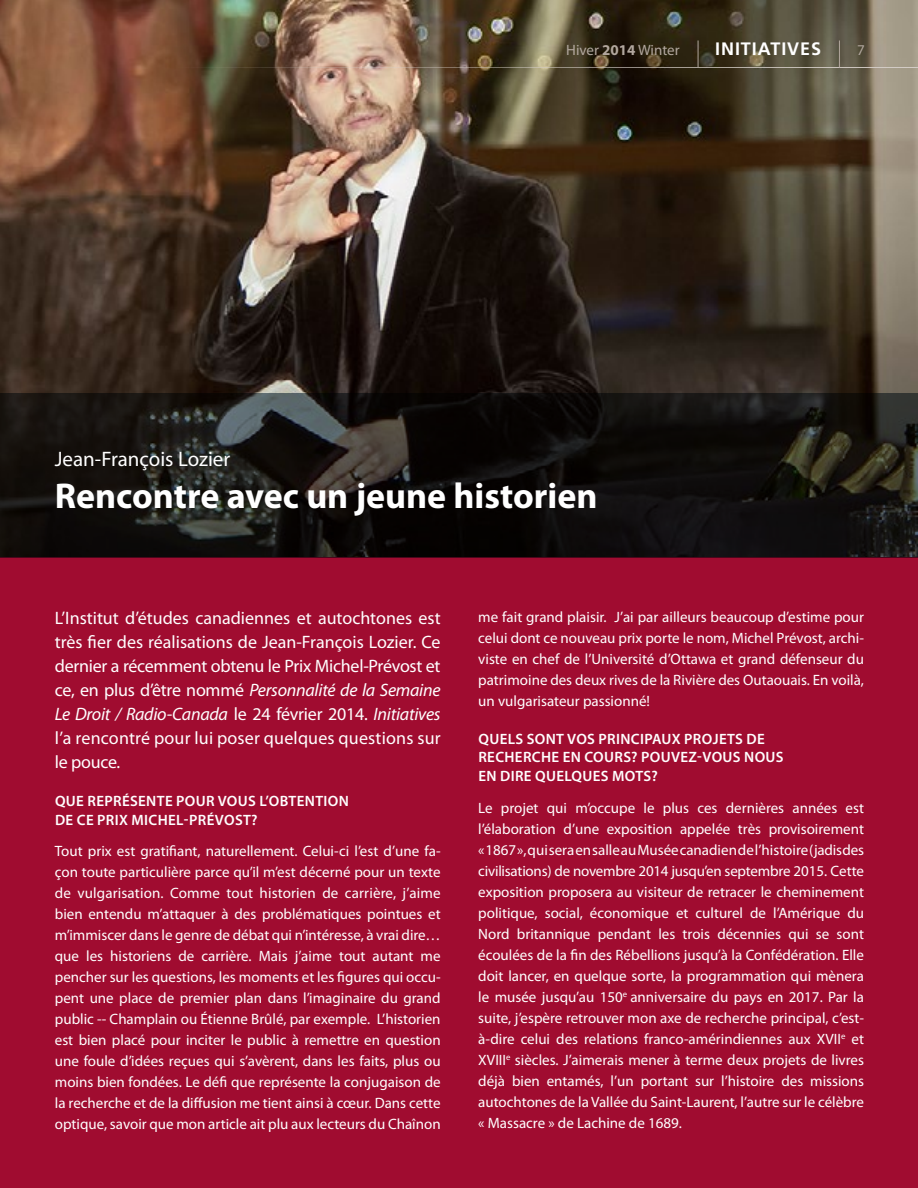
<style>
.page{position:relative;width:918px;height:1188px;background:#a00c30}
.page>*{position:absolute;margin:0;border:0;box-sizing:border-box;transform-origin:0 0}
.t1{font:700 36px "Myriad Pro";color:#fff}
.t2{font:21px "Myriad Pro";color:#fff}
.Texte_Myriad{font:18px/24px "Myriad Pro";letter-spacing:.01em;color:#fff;text-align:justify}
.t3{font:700 18px "Frutiger";letter-spacing:.05em;color:#fff}
.Texte_Myriad-2{font:15px/21px "Myriad Pro";color:#fff;text-align:justify}
.Question{font:600 15px/18.8px "Myriad Pro";letter-spacing:.025em;color:#fff}
.t4{font:15px "Myriad Pro";color:#b2a79e}
.s1{font-weight:700}
.s2{font-style:italic}
</style>
<div class="page">
<img style="left:0;top:0;width:918px;height:393px">
<svg style="left:0;top:393px;width:918px;height:164px;background:#161412"></svg>
<hr style="left:0;top:67px;width:918px;height:1px;background:#d5cec8">
<svg style="left:698px;top:40px;width:1px;height:28px"></svg>
<svg style="left:839px;top:40px;width:1px;height:28px"></svg>
<p class="t4" style="left:566px;top:41px;width:115px">Hiver <span class="s1">2014</span> Winter</p>
<p class="t3" style="left:715px;top:38px;width:107px">INITIATIVES</p>
<p class="t4" style="left:857px;top:41px;width:9px">7</p>
<p class="t2" style="left:55px;top:446px;width:177px">Jean-François Lozier</p>
<p class="t1" style="left:55px;top:473px;width:544px">Rencontre avec un jeune historien</p>
<p class="Texte_Myriad" style="left:55px;top:606px;width:387px">L’Institut d’études canadiennes et autochtones est très fier des réalisations de Jean-François Lozier. Ce dernier a récemment obtenu le Prix Michel-Prévost et ce, en plus d’être nommé <span class="s2">Personnalité de la Semaine Le Droit / Radio-Canada</span> le 24 février 2014. <span class="s2">Initiatives </span>l’a rencontré pour lui poser quelques questions sur le pouce.</p>
<p class="Question" style="left:55px;top:791px;width:295px">QUE REPRÉSENTE POUR VOUS L’OBTENTION<br>DE CE PRIX MICHEL-PRÉVOST?</p>
<p class="Texte_Myriad-2" style="left:55px;top:841px;width:387px">Tout prix est gratifiant, naturellement. Celui-ci l’est d’une fa&shy;çon toute particulière parce qu’il m’est décerné pour un texte de vulgarisation. Comme tout historien de carrière, j’aime bien entendu m’attaquer à des problématiques pointues et m’immiscer dans le genre de débat qui n’intéresse, à vrai dire… que les historiens de carrière. Mais j’aime tout autant me pencher sur les questions, les moments et les figures qui occu&shy;pent une place de premier plan dans l’imaginaire du grand public -- Champlain ou Étienne Brûlé, par exemple. L’historien est bien placé pour inciter le public à remettre en question une foule d’idées reçues qui s’avèrent, dans les faits, plus ou moins bien fondées. Le défi que représente la conjugaison de la recherche et de la diffusion me tient ainsi à cœur. Dans cette optique, savoir que mon article ait plu aux lecteurs du Chaînon</p>
<p class="Texte_Myriad-2" style="left:478px;top:606px;width:387px">me fait grand plaisir. J’ai par ailleurs beaucoup d’estime pour celui dont ce nouveau prix porte le nom, Michel Prévost, archi&shy;viste en chef de l’Université d’Ottawa et grand défenseur du patrimoine des deux rives de la Rivière des Outaouais. En voilà, un vulgarisateur passionné!</p>
<p class="Question" style="left:478px;top:729px;width:307px">QUELS SONT VOS PRINCIPAUX PROJETS DE<br>RECHERCHE EN COURS? POUVEZ-VOUS NOUS<br>EN DIRE QUELQUES MOTS?</p>
<p class="Texte_Myriad-2" style="left:478px;top:797px;width:387px">Le projet qui m’occupe le plus ces dernières années est l’élaboration d’une exposition appelée très provisoirement « 1867 », qui sera en salle au Musée canadien de l’histoire (jadis des civilisations) de novembre 2014 jusqu’en septembre 2015. Cette exposition proposera au visiteur de retracer le cheminement politique, social, économique et culturel de l’Amérique du Nord britannique pendant les trois décennies qui se sont écoulées de la fin des Rébellions jusqu’à la Confédération. Elle doit lancer, en quelque sorte, la programmation qui mènera le musée jusqu’au 150<sup>e</sup> anniversaire du pays en 2017. Par la suite, j’espère retrouver mon axe de recherche principal, c’est&shy;à-dire celui des relations franco-amérindiennes aux XVII<sup>e</sup> et XVIII<sup>e</sup> siècles. J’aimerais mener à terme deux projets de livres déjà bien entamés, l’un portant sur l’histoire des missions autochtones de la Vallée du Saint-Laurent, l’autre sur le célèbre « Massacre » de Lachine de 1689.</p>
</div>
